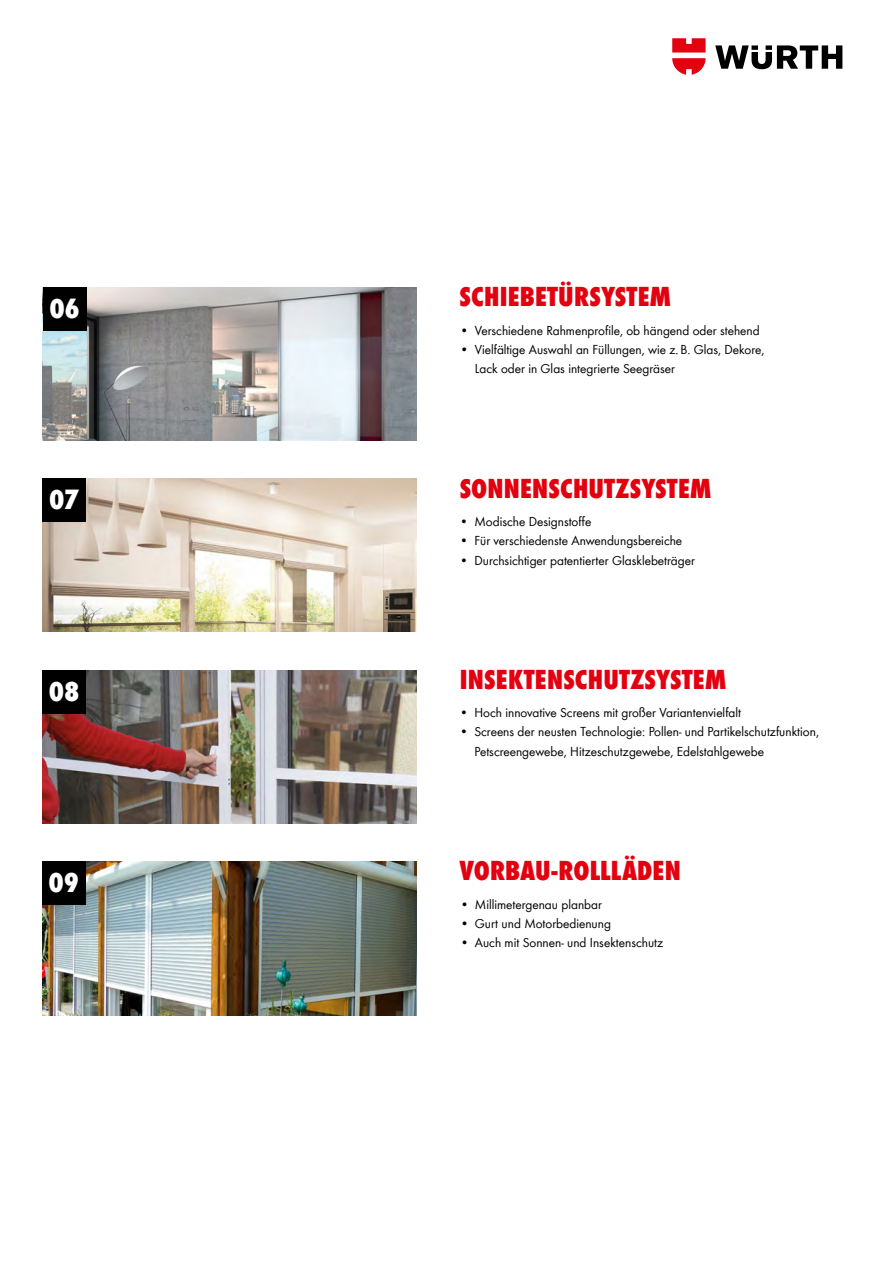
<style>
.page{position:relative;width:885px;height:1263px;background:#fff}
.page>*{position:absolute;margin:0;border:0;box-sizing:border-box;transform-origin:0 0}
.t1{font:800 condensed 28.8px "Wuerth";letter-spacing:-.01em;color:#fff}
.t2{font:800 condensed 28.5px "Wuerth";letter-spacing:.005em;color:#e3000f}
.t3{font:13.5px/19.2px "Wuerth";color:#000}
</style>
<div class="page">
<svg style="left:715px;top:45px;width:127px;height:24px"></svg>
<svg style="left:672px;top:38px;width:33px;height:37px"></svg>
<img style="left:43px;top:287px;width:374px;height:153px">
<img style="left:43px;top:670px;width:374px;height:153px">
<img style="left:43px;top:861px;width:374px;height:154px">
<img style="left:43px;top:479px;width:374px;height:152px">
<div style="left:42px;top:861px;width:43px;height:43px;background:#000"></div>
<div style="left:43px;top:479px;width:43px;height:43px;background:#000"></div>
<div style="left:43px;top:670px;width:43px;height:43px;background:#000"></div>
<div style="left:43px;top:287px;width:43px;height:43px;background:#000"></div>
<h1 class="t1" style="left:49px;top:288px;width:32px">06</h1>
<h1 class="t1" style="left:49px;top:480px;width:31px">07</h1>
<h1 class="t1" style="left:49px;top:671px;width:32px">08</h1>
<h1 class="t1" style="left:49px;top:862px;width:32px">09</h1>
<h2 class="t2" style="left:459px;top:276px;width:213px">SCHIEBETÜRSYSTEM</h2>
<p class="t3" style="left:460px;top:320px;width:301px">• Verschiedene Rahmenprofile, ob hängend oder stehend</p>
<p class="t3" style="left:474px;top:339px;width:291px;text-indent:-15px">• Vielfältige Auswahl an Füllungen, wie z.B. Glas, Dekore,<br>Lack oder in Glas integrierte Seegräser</p>
<h2 class="t2" style="left:459px;top:468px;width:253px">SONNENSCHUTZSYSTEM</h2>
<p class="t3" style="left:459px;top:511px;width:133px">• Modische Designstoffe</p>
<p class="t3" style="left:459px;top:531px;width:224px">• Für verschiedenste Anwendungsbereiche</p>
<p class="t3" style="left:459px;top:550px;width:237px">• Durchsichtiger patentierter Glasklebeträger</p>
<h2 class="t2" style="left:459px;top:659px;width:268px">INSEKTENSCHUTZSYSTEM</h2>
<p class="t3" style="left:459px;top:702px;width:283px">• Hoch innovative Screens mit großer Variantenvielfalt</p>
<p class="t3" style="left:474px;top:722px;width:346px;text-indent:-15px">• Screens der neusten Technologie: Pollen- und Partikelschutzfunktion,<br>Petscreengewebe, Hitzeschutzgewebe, Edelstahlgewebe</p>
<h2 class="t2" style="left:459px;top:851px;width:223px">VORBAU-ROLLLÄDEN</h2>
<p class="t3" style="left:460px;top:894px;width:143px">• Millimetergenau planbar</p>
<p class="t3" style="left:460px;top:913px;width:152px">• Gurt und Motorbedienung</p>
<p class="t3" style="left:460px;top:932px;width:205px">• Auch mit Sonnen- und Insektenschutz</p>
</div>
